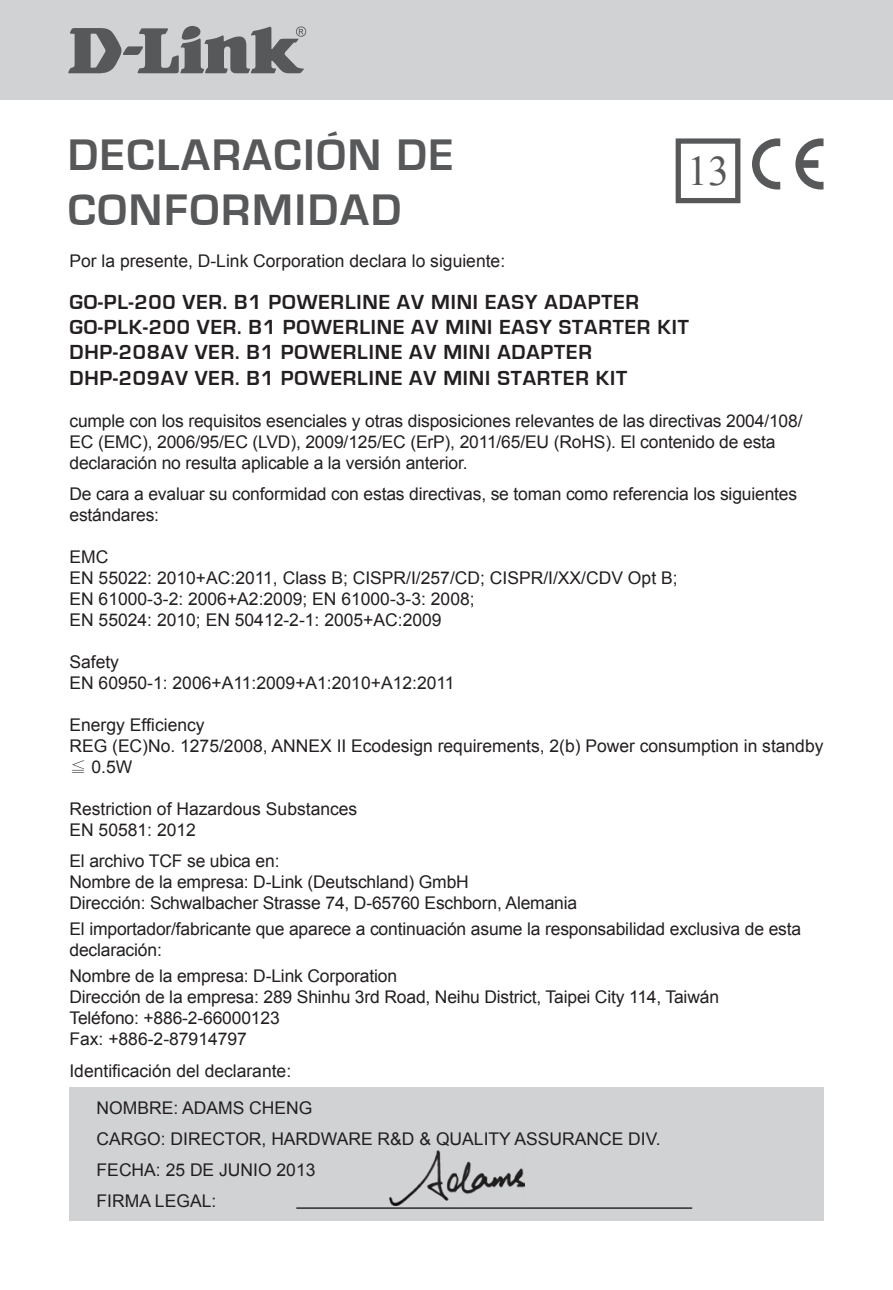
<style>
.page{position:relative;width:893px;height:1290px;background:#fff}
.page>*{position:absolute;margin:0;border:0;box-sizing:border-box;transform-origin:0 0}
.t1{font:700 45.5px/54.6px "Eurostile";letter-spacing:.04em;color:#57585a}
.t2{font:42px "Times New Roman";color:#57585a}
.t3{font:700 21px/25.2px "Eurostile";letter-spacing:.04em;color:#231f20}
.t4{font:17.5px/21px "Arial";letter-spacing:-.01em;color:#231f20}
.s1{font-family:"P Ming Li U"}
</style>
<div class="page">
<div style="left:0;top:0;width:893px;height:99px;background:#d1d2d4"></div>
<svg style="left:68px;top:26px;width:238px;height:48px"></svg>
<div style="left:69px;top:1086px;width:754px;height:134px;background:#d1d2d4"></div>
<hr style="left:296px;top:1207px;width:396px;height:2px;background:#231f20">
<img style="left:390px;top:1151px;width:134px;height:55px">
<svg style="left:676px;top:138px;width:64px;height:65px"></svg>
<svg style="left:795px;top:138px;width:28px;height:52px"></svg>
<svg style="left:752px;top:138px;width:28px;height:52px"></svg>
<h1 class="t1" style="left:68px;top:129px;width:387px">DECLARACIÓN DE<br>CONFORMIDAD</h1>
<h2 class="t2" style="left:687px;top:143px;width:43px">13</h2>
<p class="t4" style="left:69px;top:250px;width:437px">Por la presente, D-Link Corporation declara lo siguiente:</p>
<p class="t3" style="left:69px;top:290px;width:621px">GO-PL-200 VER. B1 POWERLINE AV MINI EASY ADAPTER GO-PLK-200 VER. B1 POWERLINE AV MINI EASY STARTER KIT DHP-208AV VER. B1 POWERLINE AV MINI ADAPTER DHP-209AV VER. B1 POWERLINE AV MINI STARTER KIT</p>
<p class="t4" style="left:69px;top:410px;width:735px">cumple con los requisitos esenciales y otras disposiciones relevantes de las directivas 2004/108/<br>EC (EMC), 2006/95/EC (LVD), 2009/125/EC (ErP), 2011/65/EU (RoHS). El contenido de esta declaración no resulta aplicable a la versión anterior.</p>
<p class="t4" style="left:69px;top:483px;width:729px">De cara a evaluar su conformidad con estas directivas, se toman como referencia los siguientes estándares:</p>
<p class="t4" style="left:69px;top:546px;width:610px">EMC<br>EN 55022: 2010+AC:2011, Class B; CISPR/I/257/CD; CISPR/I/XX/CDV Opt B; EN 61000-3-2: 2006+A2:2009; EN 61000-3-3: 2008;<br>EN 55024: 2010; EN 50412-2-1: 2005+AC:2009</p>
<p class="t4" style="left:69px;top:651px;width:387px">Safety<br>EN 60950-1: 2006+A11:2009+A1:2010+A12:2011</p>
<p class="t4" style="left:69px;top:714px;width:756px">Energy Efficiency<br>REG (EC)No. 1275/2008, ANNEX II Ecodesign requirements, 2(b) Power consumption in standby <span class="s1">≦</span> 0.5W</p>
<p class="t4" style="left:69px;top:798px;width:289px">Restriction of Hazardous Substances<br>EN 50581: 2012</p>
<p class="t4" style="left:69px;top:850px;width:509px">El archivo TCF se ubica en:<br>Nombre de la empresa: D-Link (Deutschland) GmbH<br>Dirección: Schwalbacher Strasse 74, D-65760 Eschborn, Alemania</p>
<p class="t4" style="left:69px;top:918px;width:733px">El importador/fabricante que aparece a continuación asume la responsabilidad exclusiva de esta declaración:</p>
<p class="t4" style="left:69px;top:965px;width:651px">Nombre de la empresa: D-Link Corporation<br>Dirección de la empresa: 289 Shinhu 3rd Road, Neihu District, Taipei City 114, Taiwán Teléfono: +886-2-66000123<br>Fax: +886-2-87914797</p>
<p class="t4" style="left:97px;top:1052px;width:217px;line-height:37.4px;text-indent:-27px">Identificación del declarante:<br>NOMBRE: ADAMS CHENG</p>
<p class="t4" style="left:97px;top:1123px;width:566px;line-height:30.8px">CARGO: DIRECTOR, HARDWARE R&amp;D &amp; QUALITY ASSURANCE DIV.<br>FECHA: 25 de junio</p>
<p class="t4" style="left:277px;top:1159px;width:40px">2013</p>
<p class="t4" style="left:97px;top:1190px;width:121px">FIRMA LEGAL:</p>
</div>
